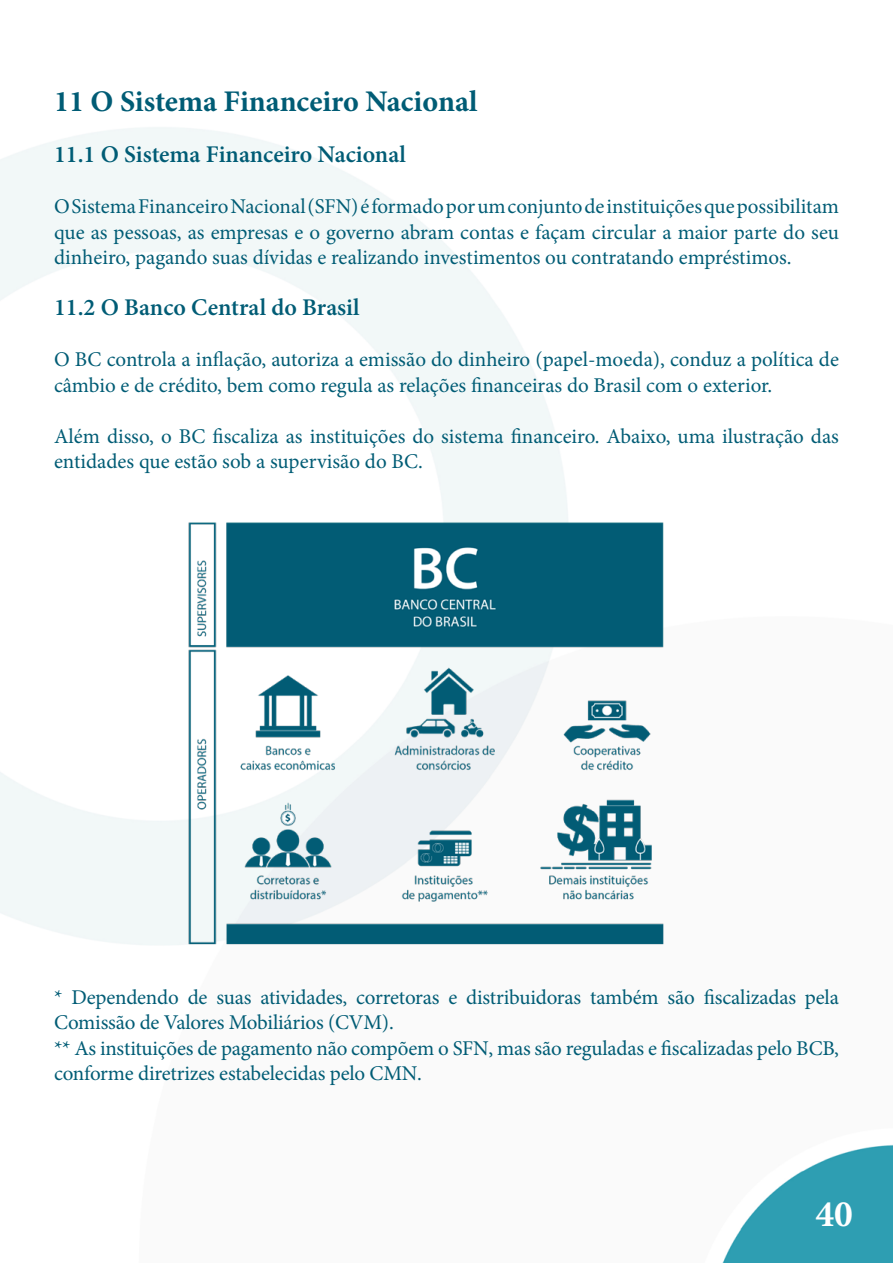
<style>
.page{position:relative;width:893px;height:1263px;background:#fff}
.page>*{position:absolute;margin:0;border:0;box-sizing:border-box;transform-origin:0 0}
.t1{font:700 37.5px "Minion Pro";color:#fff}
.t2{font:700 30px "Minion Pro";color:#005c75}
.t3{font:600 24px "Minion Pro";color:#005c75}
.t4{font:21px/25.5px "Minion Pro";letter-spacing:-.005em;color:#005c75}
</style>
<div class="page">
<img style="left:0;top:127px;width:893px;height:1136px">
<img style="left:184px;top:506px;width:479px;height:452px">
<h2 class="t2" style="left:54px;top:80px;width:425px">11 O Sistema Financeiro Nacional</h2>
<p class="t3" style="left:54px;top:138px;width:353px">11.1 O Sistema Financeiro Nacional</p>
<p class="t4" style="left:54px;top:194px;width:787px;text-align:justify">O Sistema Financeiro Nacional (SFN) é formado por um conjunto de instituições que possibilitam que as pessoas, as empresas e o governo abram contas e façam circular a maior parte do seu dinheiro, pagando suas dívidas e realizando investimentos ou contratando empréstimos.</p>
<p class="t3" style="left:54px;top:291px;width:307px">11.2 O Banco Central do Brasil</p>
<p class="t4" style="left:54px;top:347px;width:786px">O BC controla a inflação, autoriza a emissão do dinheiro (papel-moeda), conduz a política de câmbio e de crédito, bem como regula as relações financeiras do Brasil com o exterior.</p>
<p class="t4" style="left:54px;top:423px;width:786px">Além disso, o BC fiscaliza as instituições do sistema financeiro. Abaixo, uma ilustração das entidades que estão sob a supervisão do BC.</p>
<p class="t4" style="left:54px;top:984px;width:786px">* Dependendo de suas atividades, corretoras e distribuidoras também são fiscalizadas pela Comissão de Valores Mobiliários (CVM).<br>** As instituições de pagamento não compõem o SFN, mas são reguladas e fiscalizadas pelo BCB, conforme diretrizes estabelecidas pelo CMN.</p>
<h1 class="t1" style="left:815px;top:1188px;width:39px">40</h1>
</div>
